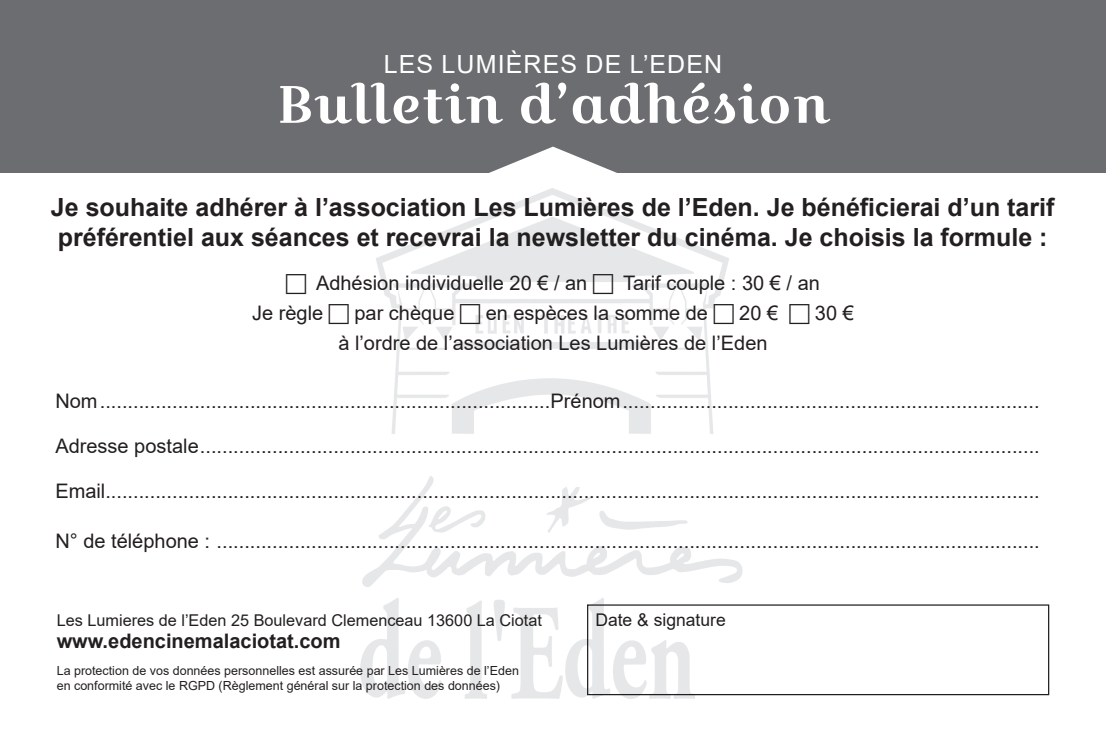
<style>
.page{position:relative;width:1106px;height:752px;background:#fff}
.page>*{position:absolute;margin:0;border:0;box-sizing:border-box;transform-origin:0 0}
.t1{font:52.5px "Croissant One";color:#fff}
.t2{font:700 25px/30px "Arial";color:#231f20}
.t3{font:25px "Arial";letter-spacing:.045em;color:#fff}
.t4{font:20px "Arial";color:#231f20}
.t5{font:700 20px "Arial";color:#231f20}
.t6{font:17.5px "Arial";color:#231f20}
.t7{font:16.25px "Arial";color:#231f20}
.t8{font:12.5px/15px "Arial";color:#231f20}
</style>
<div class="page">
<div style="left:0;top:0;width:1106px;height:173px;background:#6c6d70"></div>
<svg style="left:530px;top:146px;width:46px;height:10px"></svg>
<img style="left:360px;top:156px;width:391px;height:541px">
<svg style="left:593px;top:273px;width:20px;height:21px"></svg>
<svg style="left:460px;top:303px;width:20px;height:21px"></svg>
<svg style="left:713px;top:303px;width:20px;height:21px"></svg>
<p class="t3" style="left:384px;top:47px;width:340px">Les lumières de l’eden</p>
<h1 class="t1" style="left:276px;top:66px;width:554px">Bulletin d’adhésion</h1>
<p class="t2" style="left:51px;top:192px;width:1005px">Je souhaite adhérer à l’association Les Lumières de l’Eden. Je bénéficierai d’un tarif préférentiel aux séances et recevrai la newsletter du cinéma. Je choisis la formule :</p>
<p class="t4" style="left:316px;top:269px;width:273px">Adhésion individuelle 20 € / an</p>
<p class="t4" style="left:623px;top:269px;width:198px">Tarif couple : 30 € / an</p>
<p class="t4" style="left:252px;top:299px;width:73px">Je règle</p>
<p class="t4" style="left:354px;top:299px;width:102px">par chèque</p>
<p class="t4" style="left:485px;top:299px;width:224px">en espèces la somme de</p>
<p class="t4" style="left:739px;top:299px;width:40px">20 €</p>
<p class="t4" style="left:815px;top:299px;width:40px">30 €</p>
<p class="t4" style="left:338px;top:329px;width:431px">à l’ordre de l’association Les Lumières de l’Eden</p>
<p class="t4" style="left:55px;top:387px;width:985px">Nom.................................................................................Prénom...........................................................................</p>
<p class="t4" style="left:55px;top:432px;width:986px">Adresse postale.......................................................................................................................................................</p>
<p class="t4" style="left:55px;top:477px;width:986px">Email........................................................................................................................................................................</p>
<p class="t4" style="left:55px;top:527px;width:986px">N° de téléphone : ....................................................................................................................................................</p>
<p class="t7" style="left:57px;top:609px;width:487px">Les Lumieres de l’Eden 25 Boulevard Clemenceau 13600 La Ciotat</p>
<p class="t5" style="left:57px;top:626px;width:285px">www.edencinemalaciotat.com</p>
<p class="t8" style="left:57px;top:662px;width:464px">La protection de vos données personnelles est assurée par Les Lumières de l’Eden en conformité avec le RGPD (Règlement général sur la protection des données)</p>
<p class="t6" style="left:595px;top:607px;width:132px">Date &amp; signature</p>
</div>
